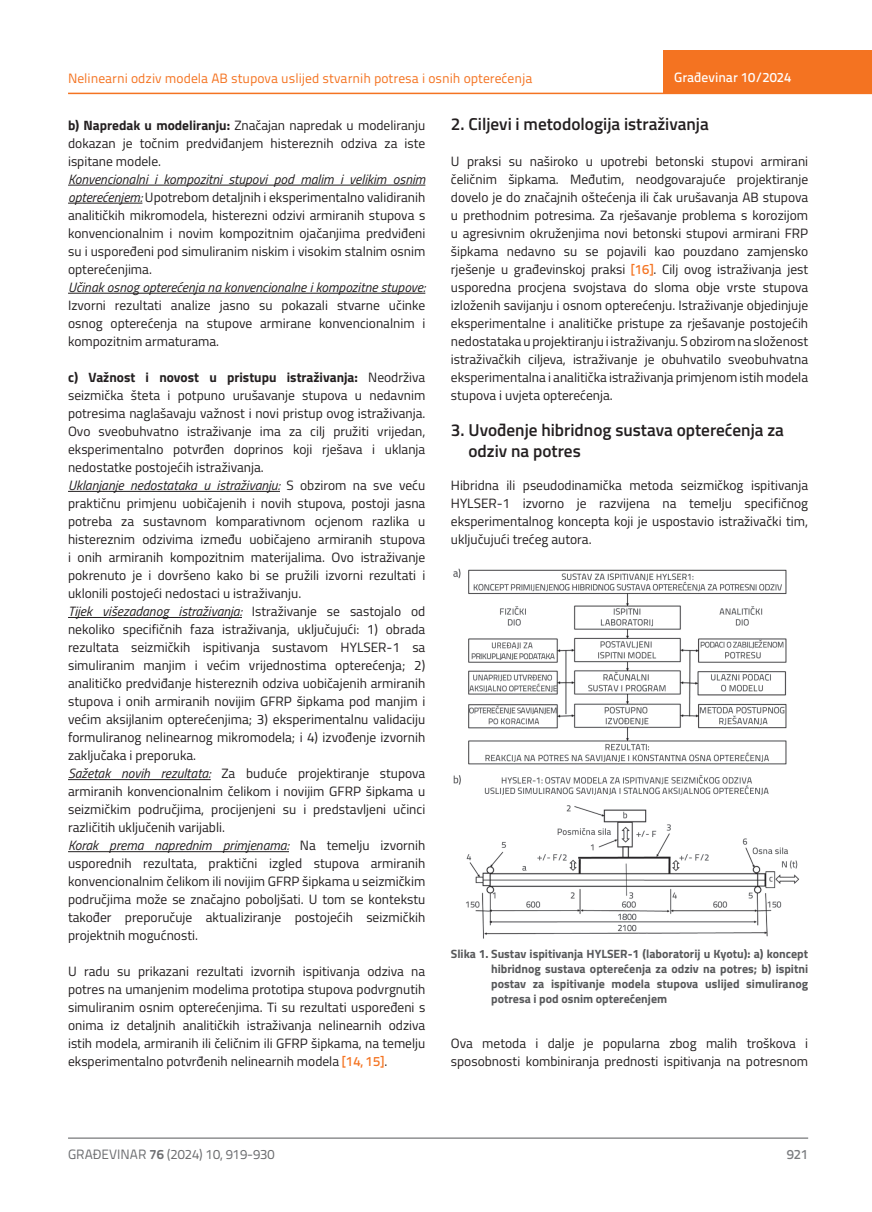
<style>
.page{position:relative;width:872px;height:1212px;background:#fff}
.page>*{position:absolute;margin:0;border:0;box-sizing:border-box;transform-origin:0 0}
.t1{font:600 17.25px/21px "Titillium";color:#231f20}
.t2{font:13.5px/18px "Titillium";color:#231f20;text-align:justify}
.t3{font:13.5px "Titillium Text 22 L";color:#f47321}
.t4{font:italic 13.5px "Titillium";color:#231f20}
.t5{font:13.5px "Titillium Text 22 L";color:#6c6d70}
.t6{font:500 13.5px "Titillium Text 22 L";color:#fff}
.t7{font:500 13.5px "Titillium Text 22 L";color:#787a7d}
.t8{font:700 12px/15px "Titillium";color:#57585a;text-align:justify}
.s1{font-weight:700}
.s2{font-style:italic}
.s3{font-family:"Titillium Text 22 L";font-weight:500;color:#f47321}
</style>
<div class="page">
<hr style="left:68px;top:93px;width:804px;height:1px;background:#f47321">
<div style="left:663px;top:50px;width:209px;height:44px;background:#f47321"></div>
<hr style="left:68px;top:1138px;width:740px;height:1px;background:#57585a">
<hr style="left:68px;top:185px;width:357px;height:1px;background:#231f20">
<hr style="left:68px;top:203px;width:74px;height:1px;background:#231f20">
<hr style="left:68px;top:293px;width:357px;height:1px;background:#231f20">
<hr style="left:68px;top:491px;width:212px;height:1px;background:#231f20">
<hr style="left:68px;top:617px;width:174px;height:1px;background:#231f20">
<hr style="left:68px;top:779px;width:143px;height:1px;background:#231f20">
<hr style="left:68px;top:851px;width:221px;height:1px;background:#231f20">
<img style="left:453px;top:568px;width:347px;height:371px">
<p class="t3" style="left:68px;top:68px;width:466px">Nelinearni odziv modela AB stupova uslijed stvarnih potresa i osnih opterećenja</p>
<p class="t2" style="left:68px;top:115px;width:359px"><span class="s1">b) Napredak u modeliranju:</span> Značajan napredak u modeliranju dokazan je točnim predviđanjem histereznih odziva za iste ispitane modele.</p>
<p class="t2" style="left:68px;top:169px;width:359px"><span class="s2">Konvencionalni i kompozitni stupovi pod malim i velikim osnim opterećenjem:</span> Upotrebom detaljnih i eksperimentalno validiranih analitičkih mikromodela, histerezni odzivi armiranih stupova s konvencionalnim i novim kompozitnim ojačanjima predviđeni su i uspoređeni pod simuliranim niskim i visokim stalnim osnim opterećenjima.</p>
<p class="t4" style="left:68px;top:277px;width:359px">Učinak osnog opterećenja na konvencionalne i kompozitne stupove:</p>
<p class="t2" style="left:68px;top:295px;width:359px">Izvorni rezultati analize jasno su pokazali stvarne učinke osnog opterećenja na stupove armirane konvencionalnim i kompozitnim armaturama.</p>
<p class="t2" style="left:68px;top:367px;width:359px;text-align:left"><span class="s1">c) Važnost i novost u pristupu istraživanja:</span> Neodrživa seizmička šteta i potpuno urušavanje stupova u nedavnim potresima naglašavaju važnost i novi pristup ovog istraživanja.<br>Ovo sveobuhvatno istraživanje ima za cilj pružiti vrijedan, eksperimentalno potvrđen doprinos koji rješava i uklanja nedostatke postojećih istraživanja.<br><span class="s2">Uklanjanje nedostataka u istraživanju:</span> S obzirom na sve veću praktičnu primjenu uobičajenih i novih stupova, postoji jasna potreba za sustavnom komparativnom ocjenom razlika u histereznim odzivima između uobičajeno armiranih stupova i onih armiranih kompozitnim materijalima. Ovo istraživanje pokrenuto je i dovršeno kako bi se pružili izvorni rezultati i uklonili postojeći nedostaci u istraživanju.<br><span class="s2">Tijek višezadanog istraživanja:</span> Istraživanje se sastojalo od nekoliko specifičnih faza istraživanja, uključujući: 1) obrada rezultata seizmičkih ispitivanja sustavom HYLSER-1 sa simuliranim manjim i većim vrijednostima opterećenja; 2) analitičko predviđanje histereznih odziva uobičajenih armiranih stupova i onih armiranih novijim GFRP šipkama pod manjim i većim aksijlanim opterećenjima; 3) eksperimentalnu validaciju formuliranog nelinearnog mikromodela; i 4) izvođenje izvornih zaključaka i preporuka.<br><span class="s2">Sažetak novih rezultata:</span> Za buduće projektiranje stupova armiranih konvencionalnim čelikom i novijim GFRP šipkama u seizmičkim područjima, procijenjeni su i predstavljeni učinci različitih uključenih varijabli.<br><span class="s2">Korak prema naprednim primjenama:</span> Na temelju izvornih usporednih rezultata, praktični izgled stupova armiranih konvencionalnim čelikom ili novijim GFRP šipkama u seizmičkim područjima može se značajno poboljšati. U tom se kontekstu također preporučuje aktualiziranje postojećih seizmičkih projektnih mogućnosti.</p>
<p class="t2" style="left:68px;top:962px;width:359px">U radu su prikazani rezultati izvornih ispitivanja odziva na potres na umanjenim modelima prototipa stupova podvrgnutih simuliranim osnim opterećenjima. Ti su rezultati uspoređeni s onima iz detaljnih analitičkih istraživanja nelinearnih odziva istih modela, armiranih ili čeličnim ili GFRP šipkama, na temelju eksperimentalno potvrđenih nelinearnih modela <span class="s3">[14, 15]</span>.</p>
<p class="t6" style="left:674px;top:67px;width:118px">Građevinar 10/2024</p>
<p class="t1" style="left:451px;top:112px;width:259px">2. Ciljevi i metodologija istraživanja</p>
<p class="t2" style="left:451px;top:151px;width:359px">U praksi su naširoko u upotrebi betonski stupovi armirani čeličnim šipkama. Međutim, neodgovarajuće projektiranje dovelo je do značajnih oštećenja ili čak urušavanja AB stupova u prethodnim potresima. Za rješavanje problema s korozijom u agresivnim okruženjima novi betonski stupovi armirani FRP šipkama nedavno su se pojavili kao pouzdano zamjensko rješenje u građevinskoj praksi <span class="s3">[16]</span>. Cilj ovog istraživanja jest usporedna procjena svojstava do sloma obje vrste stupova izloženih savijanju i osnom opterećenju. Istraživanje objedinjuje eksperimentalne i analitičke pristupe za rješavanje postojećih nedostataka u projektiranju i istraživanju. S obzirom na složenost istraživačkih ciljeva, istraživanje je obuhvatilo sveobuhvatna eksperimentalna i analitička istraživanja primjenom istih modela stupova i uvjeta opterećenja.</p>
<p class="t1" style="left:468px;top:418px;width:317px;text-indent:-18px">3. Uvođenje hibridnog sustava opterećenja za odziv na potres</p>
<p class="t2" style="left:451px;top:475px;width:359px">Hibridna ili pseudodinamička metoda seizmičkog ispitivanja HYLSER-1 izvorno je razvijena na temelju specifičnog eksperimentalnog koncepta koji je uspostavio istraživački tim, uključujući trećeg autora.</p>
<p class="t8" style="left:491px;top:946px;width:318px;text-indent:-40px">Slika 1. Sustav ispitivanja HYLSER-1 (laboratorij u Kyotu): a) koncept hibridnog sustava opterećenja za odziv na potres; b) ispitni postav za ispitivanje modela stupova uslijed simuliranog potresa i pod osnim opterećenjem</p>
<p class="t2" style="left:451px;top:1034px;width:359px">Ova metoda i dalje je popularna zbog malih troškova i sposobnosti kombiniranja prednosti ispitivanja na potresnom</p>
<p class="t5" style="left:68px;top:1144px;width:208px">GRAĐEVINAR <span class="s1">76</span> (2024) 10, 919-930</p>
<p class="t7" style="left:786px;top:1144px;width:23px">921</p>
</div>
